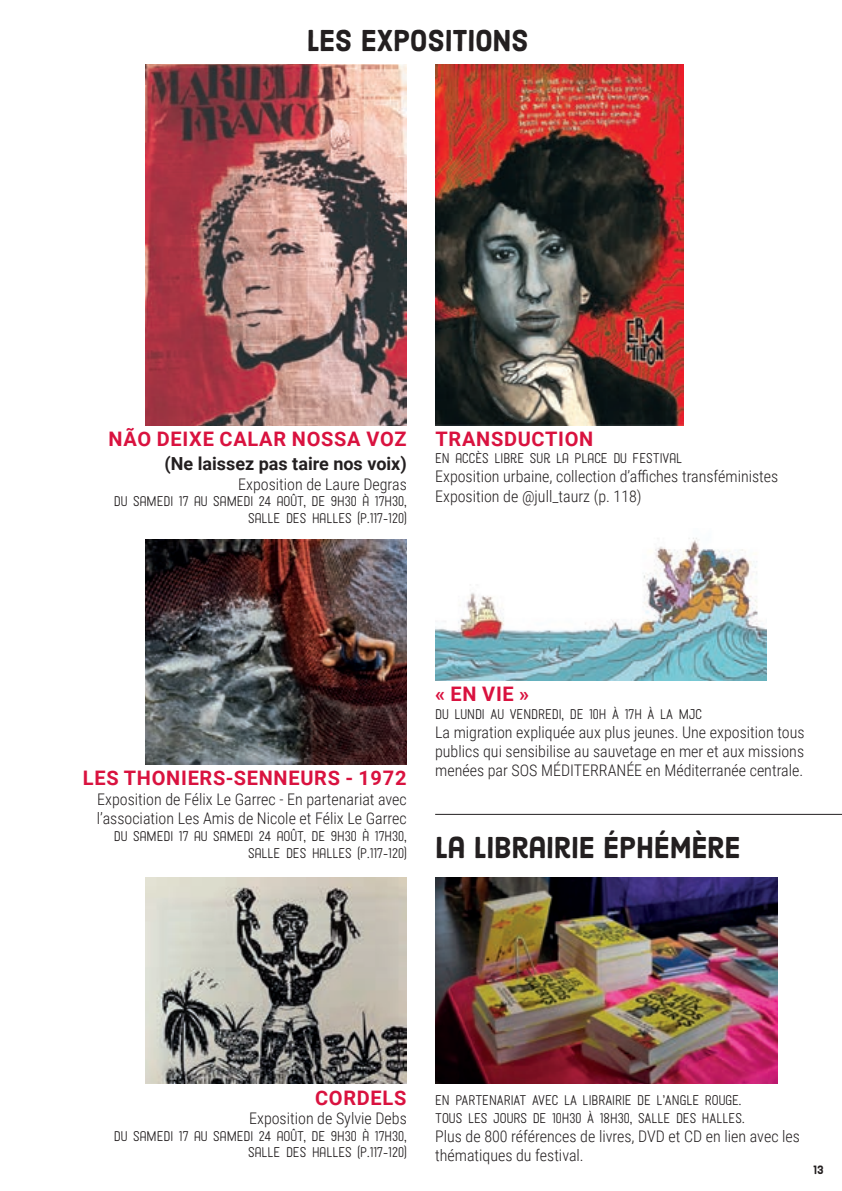
<style>
.page{position:relative;width:842px;height:1191px;background:#fff}
.page>*{position:absolute;margin:0;border:0;box-sizing:border-box;transform-origin:0 0}
.Titre_2024{font:30px "Harman Sans";letter-spacing:-.01em;color:#231f20}
.Inter_2024{font:700 20px "Roboto";letter-spacing:.035em;color:#d9123f}
.Inter_2024-2{font:700 18px "Roboto";color:#231f20}
.Inter_2024-3{font:300 16px/19.2px "Roboto Condensed";color:#231f20;text-align:justify}
.Texte_2024{font:300 16px/19.2px "Roboto Condensed";color:#231f20}
.Texte_2024-2{font:14px/16.8px "Harman Simple";color:#231f20;text-align:right}
.Inter_2024-4{font:14px "Harman Simple";color:#231f20}
.Infos_2024{font:14px "Harman Simple";color:#231f20}
._02_Film{font:12px "Harman Sans";color:#231f20;scale:.95 1}
</style>
<div class="page">
<img style="left:435px;top:65px;width:248px;height:360px">
<img style="left:145px;top:539px;width:262px;height:226px">
<img style="left:145px;top:65px;width:262px;height:361px">
<img style="left:145px;top:878px;width:262px;height:205px">
<hr style="left:435px;top:814px;width:407px;height:1px;background:#231f20">
<img style="left:435px;top:537px;width:331px;height:143px">
<img style="left:435px;top:878px;width:343px;height:205px">
<p class="Titre_2024" style="left:307px;top:22px;width:224px">LES EXPOSITIONS</p>
<p class="Inter_2024" style="left:108px;top:425px;width:299px">NÃO DEIXE CALAR NOSSA VOZ</p>
<p class="Inter_2024-2" style="left:164px;top:451px;width:244px">(Ne laissez pas taire nos voix)</p>
<p class="Texte_2024" style="left:238px;top:474px;width:170px">Exposition de Laure Degras</p>
<p class="Texte_2024-2" style="left:114px;top:493px;width:294px">DU SAMEDI 17 AU SAMEDI 24 AOÛT, DE 9H30 À 17H30,<br>SALLE DES HALLES (P.117-120)</p>
<p class="Inter_2024" style="left:435px;top:425px;width:159px">TRANSDUCTION</p>
<p class="Infos_2024" style="left:435px;top:450px;width:249px">EN ACCÈS LIBRE SUR LA PLACE DU FESTIVAL</p>
<p class="Texte_2024" style="left:435px;top:466px;width:345px">Exposition urbaine, collection d’affiches transféministes</p>
<p class="Texte_2024" style="left:435px;top:485px;width:208px">Exposition de @jull_taurz (p. 118)</p>
<p class="Inter_2024" style="left:83px;top:764px;width:325px">LES THONIERS-SENNEURS - 1972</p>
<p class="Texte_2024" style="left:97px;top:789px;width:311px">Exposition de Félix Le Garrec - En partenariat avec l’association Les Amis de Nicole et Félix Le Garrec</p>
<p class="Texte_2024-2" style="left:114px;top:828px;width:294px">DU SAMEDI 17 AU SAMEDI 24 AOÛT, DE 9H30 À 17H30,<br>SALLE DES HALLES (P.117-120)</p>
<p class="Inter_2024" style="left:435px;top:679px;width:95px">« EN VIE »</p>
<p class="Inter_2024-4" style="left:435px;top:706px;width:268px">DU LUNDI AU VENDREDI, DE 10H À 17H À LA MJC</p>
<p class="Inter_2024-3" style="left:435px;top:722px;width:371px">La migration expliquée aux plus jeunes. Une exposition tous publics qui sensibilise au sauvetage en mer et aux missions menées par SOS MÉDITERRANÉE en Méditerranée centrale.</p>
<p class="Titre_2024" style="left:435px;top:828px;width:307px">LA LIBRAIRIE ÉPHÉMÈRE</p>
<p class="Inter_2024" style="left:315px;top:1083px;width:93px">CORDELS</p>
<p class="Texte_2024" style="left:249px;top:1107px;width:159px">Exposition de Sylvie Debs</p>
<p class="Texte_2024-2" style="left:114px;top:1127px;width:294px">DU SAMEDI 17 AU SAMEDI 24 AOÛT, DE 9H30 À 17H30,<br>SALLE DES HALLES (P.117-120)</p>
<p class="Texte_2024-2" style="left:435px;top:1091px;width:311px;line-height:18px;text-align:left">EN PARTENARIAT AVEC LA LIBRAIRIE DE L’ANGLE ROUGE.<br>TOUS LES JOURS DE 10H30 À 18H30, SALLE DES HALLES.</p>
<p class="Inter_2024-3" style="left:435px;top:1126px;width:366px">Plus de 800 références de livres, DVD et CD en lien avec les thématiques du festival.</p>
<p class="_02_Film" style="left:813px;top:1162px;width:12px">13</p>
</div>
